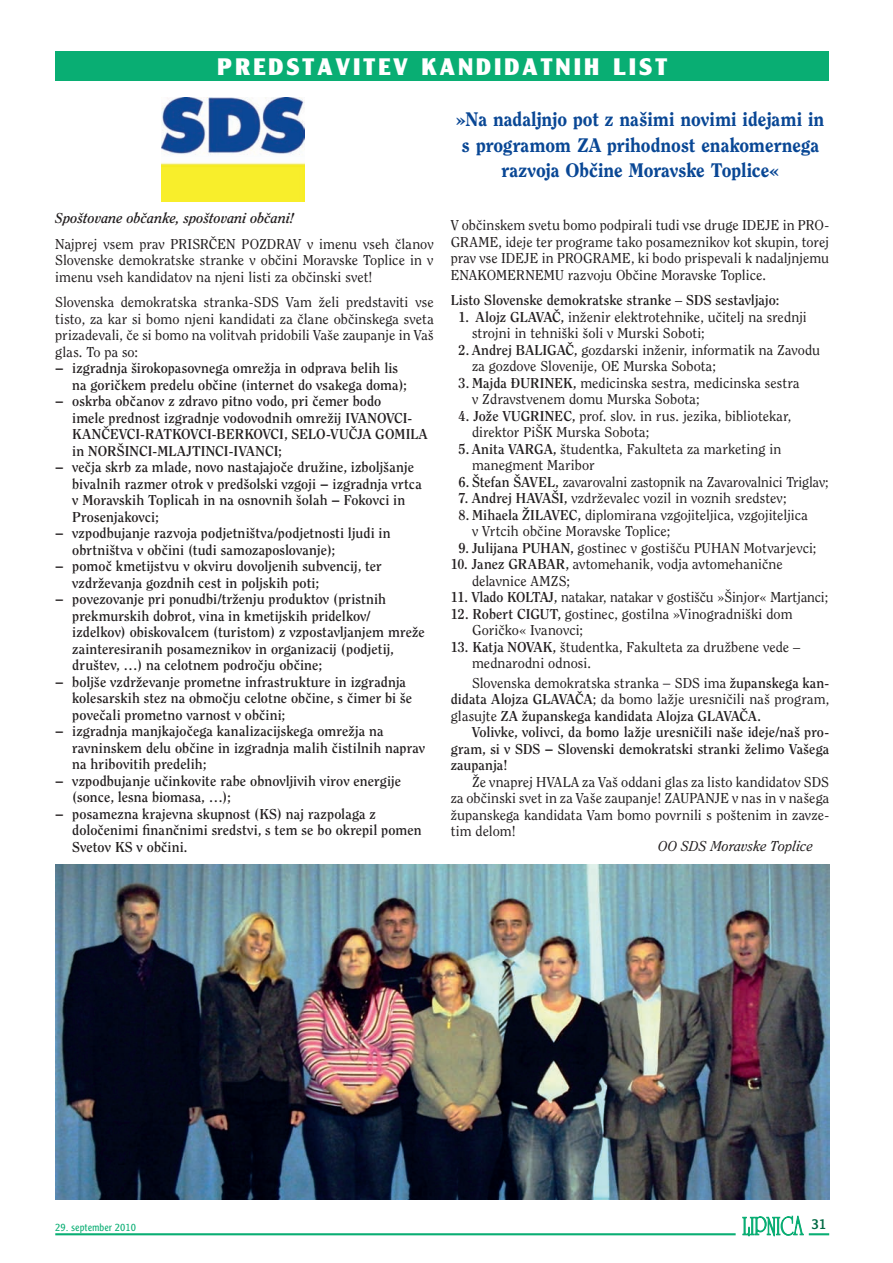
<style>
.page{position:relative;width:893px;height:1263px;background:#fff}
.page>*{position:absolute;margin:0;border:0;box-sizing:border-box;transform-origin:0 0}
.t1{font:23.25px "Clearface Goth UB";letter-spacing:.1em;color:#fff}
.t2{font:800 19.5px/25.5px "Clearface O Taa";color:#094795;text-align:center}
.t3{font:14.25px/16.5px "Clearface O Taa";color:#231f20}
.t4{font:700 14.25px/16.5px "Clearface O Taa";color:#231f20;text-align:justify}
.t5{font:italic 700 14.25px "Clearface O Taa";color:#231f20}
.t6{font:italic 14.25px "Clearface O Taa";color:#231f20}
.t7{font:14.25px "Clearface Goth N";color:#006943}
.t8{font:10.5px "Clearface Goth L";color:#09ae73}
.s1{font-family:"Myriad Pro"}
.s2{font-weight:700}
.s3{font-family:"Myriad Pro";font-stretch:semi-condensed}
</style>
<div class="page">
<div style="left:55px;top:51px;width:774px;height:30px;background:#09ae73"></div>
<hr style="left:55px;top:1233px;width:681px;height:2px;background:#09ae73">
<svg style="left:743px;top:1216px;width:61px;height:20px"></svg>
<hr style="left:809px;top:1233px;width:20px;height:2px;background:#09ae73">
<img style="left:162px;top:98px;width:143px;height:103px">
<img style="left:55px;top:865px;width:774px;height:334px">
<h1 class="t1" style="left:217px;top:58px;width:452px">PREDSTAVITEV KANDIDATNIH LIST</h1>
<p class="t5" style="left:55px;top:213px;width:241px">Spoštovane občanke, spoštovani občani!</p>
<p class="t3" style="left:55px;top:236px;width:380px;text-align:justify">Najprej vsem prav PRISRČEN POZDRAV v imenu vseh članov Slovenske demokratske stranke v občini Moravske Toplice in v imenu vseh kandidatov na njeni listi za občinski svet!</p>
<p class="t3" style="left:55px;top:295px;width:380px">Slovenska demokratska stranka-SDS Vam želi predstaviti vse</p>
<p class="t3" style="left:55px;top:311px;width:380px">tisto, za kar si bomo njeni kandidati za člane občinskega sveta</p>
<p class="t3" style="left:55px;top:328px;width:380px">prizadevali, če si bomo na volitvah pridobili Vaše zaupanje in Vaš</p>
<p class="t3" style="left:55px;top:344px;width:84px">glas. To pa so:</p>
<p class="t4" style="left:55px;top:361px;width:344px"><span class="s1">−</span> izgradnja širokopasovnega omrežja in odprava belih lis</p>
<p class="t4" style="left:72px;top:377px;width:336px">na goričkem predelu občine (internet do vsakega doma);</p>
<p class="t4" style="left:55px;top:394px;width:328px"><span class="s1">−</span> oskrba občanov z zdravo pitno vodo, pri čemer bodo</p>
<p class="t4" style="left:72px;top:410px;width:341px">imele prednost izgradnje vodovodnih omrežij IVANOVCI-</p>
<p class="t4" style="left:72px;top:427px;width:357px">KANČEVCI-RATKOVCI-BERKOVCI, SELO-VUČJA GOMILA</p>
<p class="t4" style="left:72px;top:443px;width:211px">in NORŠINCI-MLAJTINCI-IVANCI;</p>
<p class="t4" style="left:55px;top:460px;width:360px"><span class="s1">−</span> večja skrb za mlade, novo nastajajoče družine, izboljšanje</p>
<p class="t4" style="left:72px;top:476px;width:351px">bivalnih razmer otrok v predšolski vzgoji <span class="s1">−</span> izgradnja vrtca</p>
<p class="t4" style="left:72px;top:493px;width:334px">v Moravskih Toplicah in na osnovnih šolah <span class="s1">−</span> Fokovci in</p>
<p class="t4" style="left:72px;top:509px;width:88px">Prosenjakovci;</p>
<p class="t4" style="left:55px;top:526px;width:337px"><span class="s1">−</span> vzpodbujanje razvoja podjetništva/podjetnosti ljudi in</p>
<p class="t4" style="left:72px;top:542px;width:264px">obrtništva v občini (tudi samozaposlovanje);</p>
<p class="t4" style="left:55px;top:559px;width:328px"><span class="s1">−</span> pomoč kmetijstvu v okviru dovoljenih subvencij, ter</p>
<p class="t4" style="left:72px;top:575px;width:248px">vzdrževanja gozdnih cest in poljskih poti;</p>
<p class="t4" style="left:55px;top:592px;width:332px"><span class="s1">−</span> povezovanje pri ponudbi/trženju produktov (pristnih</p>
<p class="t4" style="left:72px;top:608px;width:300px">prekmurskih dobrot, vina in kmetijskih pridelkov/</p>
<p class="t4" style="left:72px;top:625px;width:354px">izdelkov) obiskovalcem (turistom) z vzpostavljanjem mreže</p>
<p class="t4" style="left:72px;top:641px;width:323px">zainteresiranih posameznikov in organizacij (podjetij,</p>
<p class="t4" style="left:72px;top:658px;width:251px">društev, …) na celotnem področju občine;</p>
<p class="t4" style="left:55px;top:674px;width:352px"><span class="s1">−</span> boljše vzdrževanje prometne infrastrukture in izgradnja</p>
<p class="t4" style="left:72px;top:691px;width:341px">kolesarskih stez na območju celotne občine, s čimer bi še</p>
<p class="t4" style="left:72px;top:707px;width:214px">povečali prometno varnost v občini;</p>
<p class="t4" style="left:55px;top:724px;width:330px"><span class="s1">−</span> izgradnja manjkajočega kanalizacijskega omrežja na</p>
<p class="t4" style="left:72px;top:740px;width:354px">ravninskem delu občine in izgradnja malih čistilnih naprav</p>
<p class="t4" style="left:72px;top:757px;width:135px">na hribovitih predelih;</p>
<p class="t4" style="left:55px;top:773px;width:347px"><span class="s1">−</span> vzpodbujanje učinkovite rabe obnovljivih virov energije</p>
<p class="t4" style="left:72px;top:790px;width:160px">(sonce, lesna biomasa, …);</p>
<p class="t4" style="left:55px;top:806px;width:322px"><span class="s1">−</span> posamezna krajevna skupnost (KS) naj razpolaga z</p>
<p class="t4" style="left:72px;top:823px;width:351px">določenimi finančnimi sredstvi, s tem se bo okrepil pomen</p>
<p class="t4" style="left:72px;top:839px;width:117px">Svetov KS v občini.</p>
<h2 class="t2" style="left:456px;top:108px;width:370px">»Na nadaljnjo pot z našimi novimi idejami in s programom ZA prihodnost enakomernega razvoja Občine Moravske Toplice«</h2>
<p class="t3" style="left:451px;top:218px;width:380px;text-align:justify">V občinskem svetu bomo podpirali tudi vse druge IDEJE in PRO-GRAME, ideje ter programe tako posameznikov kot skupin, torej prav vse IDEJE in PROGRAME, ki bodo prispevali k nadaljnjemu ENAKOMERNEMU razvoju Občine Moravske Toplice.</p>
<p class="t4" style="left:451px;top:293px;width:330px">Listo Slovenske demokratske stranke – SDS sestavljajo:</p>
<p class="t3" style="left:472px;top:309px;width:336px;text-indent:-13px"><span class="s2">1. Alojz GLAVAČ,</span> inženir elektrotehnike, učitelj na srednji strojni in tehniški šoli v Murski Soboti;</p>
<p class="t3" style="left:472px;top:342px;width:350px;text-indent:-13px"><span class="s2">2. Andrej BALIGAČ,</span> gozdarski inženir, informatik na Zavodu za gozdove Slovenije, OE Murska Sobota;</p>
<p class="t3" style="left:472px;top:375px;width:329px;text-indent:-13px"><span class="s2">3. Majda ĐURINEK,</span> medicinska sestra, medicinska sestra v Zdravstvenem domu Murska Sobota;</p>
<p class="t3" style="left:472px;top:408px;width:321px;text-indent:-13px"><span class="s2">4. Jože VUGRINEC,</span> prof. slov. in rus. jezika, bibliotekar, direktor PiŠK Murska Sobota;</p>
<p class="t3" style="left:472px;top:441px;width:311px;text-indent:-13px"><span class="s2">5. Anita VARGA,</span> študentka, Fakulteta za marketing in manegment Maribor</p>
<p class="t3" style="left:459px;top:474px;width:372px"><span class="s2">6. Štefan ŠAVEL,</span> zavarovalni zastopnik na Zavarovalnici Triglav;</p>
<p class="t3" style="left:459px;top:491px;width:329px"><span class="s2">7. Andrej HAVAŠI,</span> vzdrževalec vozil in voznih sredstev;</p>
<p class="t3" style="left:472px;top:507px;width:337px;text-indent:-13px"><span class="s2">8. Mihaela ŽILAVEC,</span> diplomirana vzgojiteljica, vzgojiteljica v Vrtcih občine Moravske Toplice;</p>
<p class="t3" style="left:459px;top:540px;width:359px"><span class="s2">9. Julijana PUHAN,</span> gostinec v gostišču PUHAN Motvarjevci;</p>
<p class="t3" style="left:472px;top:557px;width:312px;text-indent:-21px"><span class="s2">10. Janez GRABAR,</span> avtomehanik, vodja avtomehanične delavnice AMZS;</p>
<p class="t3" style="left:451px;top:590px;width:379px"><span class="s2">11. Vlado KOLTAJ,</span> natakar, natakar v gostišču »Šinjor« Martjanci;</p>
<p class="t3" style="left:472px;top:606px;width:322px;text-indent:-21px"><span class="s2">12. Robert CIGUT,</span> gostinec, gostilna »Vinogradniški dom<br>Goričko« Ivanovci;</p>
<p class="t3" style="left:472px;top:639px;width:330px;text-indent:-21px"><span class="s2">13. Katja NOVAK,</span> študentka, Fakulteta za družbene vede – mednarodni odnosi.</p>
<p class="t3" style="left:451px;top:675px;width:380px;text-align:justify;text-indent:21px">Slovenska demokratska stranka <span class="s3">−</span> SDS ima <span class="s2">županskega kan&shy;didata Alojza GLAVAČA</span>; da bomo lažje uresničili naš program, glasujte <span class="s2">ZA županskega kandidata Alojza GLAVAČA.</span></p>
<p class="t4" style="left:451px;top:725px;width:380px;text-indent:21px">Volivke, volivci, da bomo lažje uresničili naše ideje/naš pro&shy;gram, si v SDS <span class="s1">−</span> Slovenski demokratski stranki želimo Vašega zaupanja!</p>
<p class="t3" style="left:451px;top:774px;width:380px;text-align:justify;text-indent:21px">Že vnaprej HVALA za Vaš oddani glas za listo kandidatov SDS za občinski svet in za Vaše zaupanje! ZAUPANJE v nas in v našega županskega kandidata Vam bomo povrnili s poštenim in zavze&shy;tim delom!</p>
<p class="t6" style="left:658px;top:840px;width:156px">OO SDS Moravske Toplice</p>
<p class="t8" style="left:55px;top:1223px;width:82px">29. september 2010</p>
<p class="t7" style="left:811px;top:1219px;width:16px">31</p>
</div>
